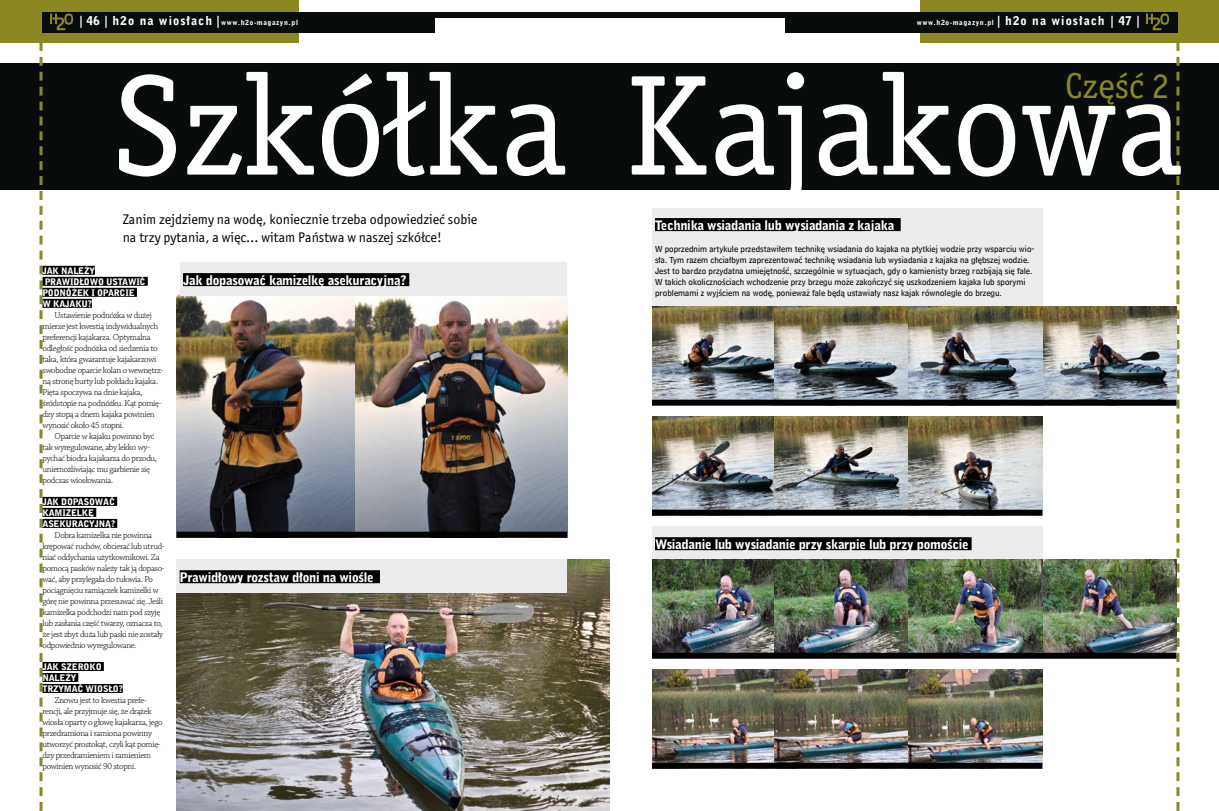
<style>
.page{position:relative;width:1219px;height:811px;background:#fff}
.page>*{position:absolute;margin:0;border:0;box-sizing:border-box;transform-origin:0 0}
.t1{font:143.1px "Officina Ser Itc TCE";color:#fff}
.t2{font:36.1px "Officina Ser Itc TCE";color:#8b8822}
.t3{font:14px/18px "Officina San Itc TCE";color:#000}
.t4{font:13px "Bell Gothic Blk EU";letter-spacing:-.02em;color:#fff}
.t5{font:12px "Bell Gothic Blk EU";color:#fff}
.t6{font:300 9px/11px "Chaparral Pro";letter-spacing:-.035em;color:#000}
.t7{font:9px/11px "Bell Cent Sub Cap EU";color:#000}
.t8{font:9px/11px "Bell Gothic Blk EU";letter-spacing:-.02em;color:#fff}
.t9{font:7px "Bell Gothic Blk EU";letter-spacing:.09em;color:#fff}
.s1{font-size:7px}
.s2{font-size:12px}
</style>
<div class="page">
<img style="left:177px;top:293px;width:390px;height:239px">
<div style="left:0;top:63px;width:1219px;height:126px;background:#080c0d"></div>
<svg style="left:40px;top:43px;width:3px;height:768px"></svg>
<div style="left:0;top:12px;width:1219px;height:6px;background:#080c0d"></div>
<div style="left:0;top:0;width:299px;height:43px;background:#8b8822"></div>
<div style="left:42px;top:12px;width:392px;height:20px;background:#080c0d"></div>
<svg style="left:50px;top:14px;width:23px;height:16px"></svg>
<div style="left:43px;top:266px;width:52px;height:9px;background:#000"></div>
<div style="left:43px;top:277px;width:105px;height:9px;background:#000"></div>
<div style="left:43px;top:288px;width:94px;height:9px;background:#000"></div>
<div style="left:43px;top:299px;width:49px;height:9px;background:#000"></div>
<div style="left:43px;top:497px;width:74px;height:9px;background:#000"></div>
<div style="left:43px;top:508px;width:53px;height:9px;background:#000"></div>
<div style="left:43px;top:519px;width:74px;height:9px;background:#000"></div>
<div style="left:43px;top:662px;width:61px;height:9px;background:#000"></div>
<div style="left:43px;top:673px;width:35px;height:9px;background:#000"></div>
<div style="left:43px;top:684px;width:80px;height:9px;background:#000"></div>
<svg style="left:1176px;top:43px;width:3px;height:768px"></svg>
<div style="left:920px;top:0;width:299px;height:43px;background:#8b8822"></div>
<div style="left:785px;top:12px;width:392px;height:20px;background:#080c0d"></div>
<svg style="left:1146px;top:14px;width:23px;height:16px"></svg>
<div style="left:180px;top:263px;width:387px;height:33px;background:#ececed"></div>
<div style="left:183px;top:273px;width:226px;height:13px;background:#000"></div>
<img style="left:177px;top:560px;width:432px;height:251px">
<div style="left:177px;top:559px;width:390px;height:33px;background:#ececed"></div>
<div style="left:180px;top:570px;width:200px;height:13px;background:#000"></div>
<div style="left:652px;top:208px;width:390px;height:99px;background:#ececed"></div>
<div style="left:655px;top:218px;width:246px;height:13px;background:#000"></div>
<div style="left:652px;top:527px;width:390px;height:33px;background:#ececed"></div>
<div style="left:655px;top:537px;width:317px;height:13px;background:#000"></div>
<img style="left:774px;top:307px;width:402px;height:93px">
<img style="left:652px;top:307px;width:122px;height:93px">
<img style="left:652px;top:417px;width:122px;height:93px">
<img style="left:774px;top:417px;width:134px;height:93px">
<img style="left:908px;top:417px;width:134px;height:93px">
<img style="left:652px;top:560px;width:524px;height:93px">
<img style="left:652px;top:669px;width:390px;height:94px">
<div style="left:652px;top:510px;width:390px;height:6px;background:#000"></div>
<div style="left:652px;top:400px;width:524px;height:6px;background:#000"></div>
<div style="left:652px;top:653px;width:524px;height:6px;background:#000"></div>
<div style="left:652px;top:763px;width:390px;height:6px;background:#000"></div>
<div style="left:177px;top:532px;width:390px;height:6px;background:#000"></div>
<h3 class="t5" style="left:78px;top:13px;width:222px">| 46 | h2o na wiosłach |<span class="s1">www.h2o-magazyn.pl</span></h3>
<p class="t9" style="left:917px;top:18px;width:226px">www.h2o-magazyn.pl <span class="s2">| h2o na wiosłach | 47 |</span></p>
<h1 class="t1" style="left:113px;top:44px;width:1071px">Szkółka Kajakowa</h1>
<h2 class="t2" style="left:1065px;top:64px;width:106px">Część 2</h2>
<h3 class="t3" style="left:123px;top:210px;width:356px">Zanim zejdziemy na wodę, koniecznie trzeba odpowiedzieć sobie na trzy pytania, a więc… witam Państwa w naszej szkółce!</h3>
<p class="t8" style="left:43px;top:265px;width:105px">Jak należy prawidłowo ustawić podnóżek i oparcie<br>w kajaku?</p>
<p class="t6" style="left:43px;top:310px;width:122px;text-indent:12px">Ustawienie podnóżka w dużej mierze jest kwestią indywidualnych preferencji kajakarza. Optymalna odległość podnóżka od siedzenia to taka, która gwarantuje kajakarzowi swobodne oparcie kolan o wewnętrz&shy;ną stronę burty lub pokładu kajaka.<br>Pięta spoczywa na dnie kajaka, śródstopie na podnóżku. Kąt pomię&shy;dzy stopą a dnem kajaka powinien wynosić około 45 stopni.</p>
<p class="t6" style="left:43px;top:431px;width:116px;text-indent:12px">Oparcie w kajaku powinno być tak wyregulowane, aby lekko wy&shy;pychać biodra kajakarza do przodu, uniemożliwiając mu garbienie się podczas wiosłowania.</p>
<p class="t8" style="left:43px;top:496px;width:74px">Jak dopasować kamizelkę asekuracyj ną?</p>
<p class="t6" style="left:43px;top:530px;width:124px;text-indent:12px">Dobra kamizelka nie powinna krępować ruchów, obcierać lub utrud&shy;niać oddychania użytkownikowi. Za pomocą pasków należy tak ją dopaso&shy;wać, aby przylegała do tułowia. Po pociągnięciu ramiączek kamizelki w górę nie powinna przesuwać się. Jeśli kamizelka podchodzi nam pod szyję lub zasłania część twarzy, oznacza to, że jest zbyt duża lub paski nie zostały odpowiednio wyregulowane.</p>
<p class="t8" style="left:43px;top:661px;width:82px">Jak szeroko należy<br>trzymać wiosło?</p>
<p class="t6" style="left:43px;top:695px;width:122px;text-indent:12px">Znowu jest to kwestia prefe&shy;rencji, ale przyjmuje się, że drążek wiosła oparty o głowę kajakarza, jego przedramiona i ramiona powinny utworzyć prostokąt, czyli kąt pomię&shy;dzy przedramieniem i ramieniem powinien wynosić 90 stopni.</p>
<h3 class="t4" style="left:183px;top:272px;width:225px">Jak dopasować kamizelkę asekuracyjną?</h3>
<h3 class="t4" style="left:180px;top:569px;width:195px">Prawidłowy rozstaw dłoni na wiośle</h3>
<h3 class="t4" style="left:655px;top:217px;width:241px">Technika wsiadania lub wysiadania z kajaka</h3>
<p class="t7" style="left:655px;top:243px;width:381px">W poprzednim artykule przedstawiłem technikę wsiadania do kajaka na płytkiej wodzie przy wsparciu wio&shy;sła. Tym razem chciałbym zaprezentować technikę wsiadania lub wysiadania z kajaka na głębszej wodzie.<br>Jest to bardzo przydatna umiejętność, szczególnie w sytuacjach, gdy o kamienisty brzeg rozbijają się fale.<br>W takich okolicznościach wchodzenie przy brzegu może zakończyć się uszkodzeniem kajaka lub sporymi problemami z wyjściem na wodę, ponieważ fale będą ustawiały nasz kajak równolegle do brzegu.</p>
<h3 class="t4" style="left:655px;top:536px;width:315px">Wsiadanie lub wysiadanie przy skarpie lub przy pomoście</h3>
</div>
